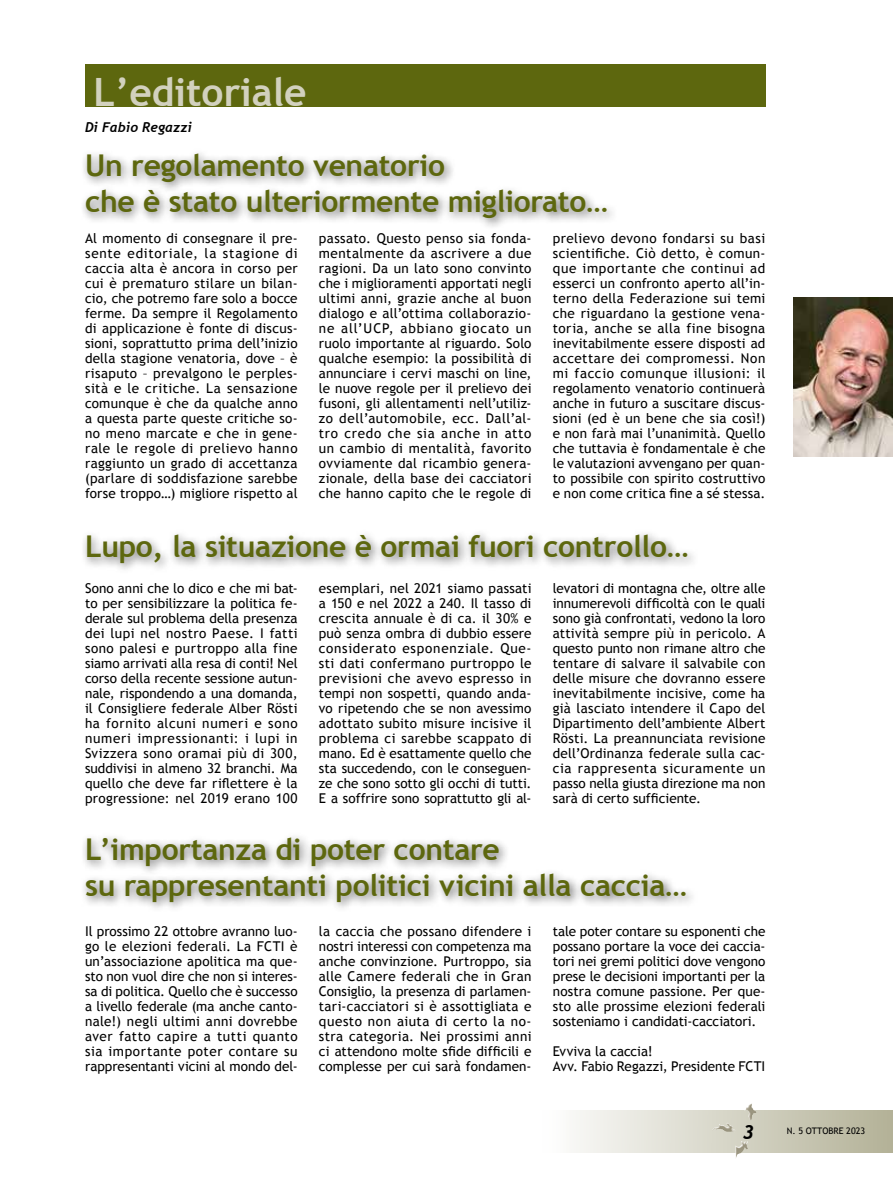
<style>
.page{position:relative;width:893px;height:1191px;background:#fff}
.page>*{position:absolute;margin:0;border:0;box-sizing:border-box;transform-origin:0 0}
.t1{font:700 39px "Trebuchet MS";color:#d2d1be}
.t2{font:700 30px/36px "Trebuchet MS";letter-spacing:-.01em;color:#5d670e}
.t3{font:italic 700 19.5px "Trebuchet";color:#000}
.t4{font:13.5px/15px "Trebuchet MS";letter-spacing:.005em;color:#000;text-align:justify}
.t5{font:italic 700 13.5px "Trebuchet";color:#000}
.t6{font:9px "Trebuchet MS";color:#000}
</style>
<div class="page">
<div style="left:85px;top:64px;width:680px;height:42px;background:#5d670e"></div>
<img style="left:794px;top:297px;width:99px;height:160px">
<div style="left:80px;top:148px;width:538px;height:82px;background:#000;opacity:.55"></div>
<div style="left:81px;top:529px;width:618px;height:46px;background:#000;opacity:.55"></div>
<div style="left:80px;top:832px;width:618px;height:82px;background:#000;opacity:.55"></div>
<div style="left:540px;top:1110px;width:353px;height:42px;background:linear-gradient(to right,#fefefe,#b2af95)"></div>
<img style="left:712px;top:1103px;width:44px;height:43px">
<h1 class="t1" style="left:94px;top:68px;width:215px">L’editoriale</h1>
<p class="t5" style="left:85px;top:119px;width:109px">Di Fabio Regazzi</p>
<h2 class="t2" style="left:85px;top:147px;width:525px">Un regolamento venatorio<br>che è stato ulteriormente migliorato…</h2>
<p class="t4" style="left:85px;top:231px;width:214px">Al momento di consegnare il pre&shy;sente editoriale, la stagione di caccia alta è ancora in corso per cui è prematuro stilare un bilan&shy;cio, che potremo fare solo a bocce ferme. Da sempre il Regolamento di applicazione è fonte di discus&shy;sioni, soprattutto prima dell’inizio della stagione venatoria, dove – è risaputo – prevalgono le perples&shy;sità e le critiche. La sensazione comunque è che da qualche anno a questa parte queste critiche so&shy;no meno marcate e che in gene&shy;rale le regole di prelievo hanno raggiunto un grado di accettanza (parlare di soddisfazione sarebbe forse troppo…) migliore rispetto al</p>
<p class="t4" style="left:319px;top:231px;width:214px">passato. Questo penso sia fonda&shy;mentalmente da ascrivere a due ragioni. Da un lato sono convinto che i miglioramenti apportati negli ultimi anni, grazie anche al buon dialogo e all’ottima collaborazio&shy;ne all’UCP, abbiano giocato un ruolo importante al riguardo. Solo qualche esempio: la possibilità di annunciare i cervi maschi on line, le nuove regole per il prelievo dei fusoni, gli allentamenti nell’utiliz&shy;zo dell’automobile, ecc. Dall’al&shy;tro credo che sia anche in atto un cambio di mentalità, favorito ovviamente dal ricambio genera&shy;zionale, della base dei cacciatori che hanno capito che le regole di</p>
<p class="t4" style="left:553px;top:231px;width:214px">prelievo devono fondarsi su basi scientifiche. Ciò detto, è comun&shy;que importante che continui ad esserci un confronto aperto all’in&shy;terno della Federazione sui temi che riguardano la gestione vena&shy;toria, anche se alla fine bisogna inevitabilmente essere disposti ad accettare dei compromessi. Non mi faccio comunque illusioni: il regolamento venatorio continuerà anche in futuro a suscitare discus&shy;sioni (ed è un bene che sia così!) e non farà mai l’unanimità. Quello che tuttavia è fondamentale è che le valutazioni avvengano per quan&shy;to possibile con spirito costruttivo e non come critica fine a sé stessa.</p>
<h2 class="t2" style="left:85px;top:529px;width:605px">Lupo, la situazione è ormai fuori controllo…</h2>
<p class="t4" style="left:85px;top:581px;width:214px">Sono anni che lo dico e che mi bat&shy;to per sensibilizzare la politica fe&shy;derale sul problema della presenza dei lupi nel nostro Paese. I fatti sono palesi e purtroppo alla fine siamo arrivati alla resa di conti! Nel corso della recente sessione autun&shy;nale, rispondendo a una domanda, il Consigliere federale Alber Rösti ha fornito alcuni numeri e sono numeri impressionanti: i lupi in Svizzera sono oramai più di 300, suddivisi in almeno 32 branchi. Ma quello che deve far riflettere è la progressione: nel 2019 erano 100</p>
<p class="t4" style="left:319px;top:581px;width:214px">esemplari, nel 2021 siamo passati a 150 e nel 2022 a 240. Il tasso di crescita annuale è di ca. il 30% e può senza ombra di dubbio essere considerato esponenziale. Que&shy;sti dati confermano purtroppo le previsioni che avevo espresso in tempi non sospetti, quando anda&shy;vo ripetendo che se non avessimo adottato subito misure incisive il problema ci sarebbe scappato di mano. Ed è esattamente quello che sta succedendo, con le conseguen&shy;ze che sono sotto gli occhi di tutti.<br>E a soffrire sono soprattutto gli al-</p>
<p class="t4" style="left:553px;top:581px;width:214px">levatori di montagna che, oltre alle innumerevoli difficoltà con le quali sono già confrontati, vedono la loro attività sempre più in pericolo. A questo punto non rimane altro che tentare di salvare il salvabile con delle misure che dovranno essere inevitabilmente incisive, come ha già lasciato intendere il Capo del Dipartimento dell’ambiente Albert Rösti. La preannunciata revisione dell’Ordinanza federale sulla cac&shy;cia rappresenta sicuramente un passo nella giusta direzione ma non sarà di certo sufficiente.</p>
<h2 class="t2" style="left:85px;top:831px;width:604px">L’importanza di poter contare<br>su rappresentanti politici vicini alla caccia…</h2>
<p class="t4" style="left:85px;top:923px;width:214px">Il prossimo 22 ottobre avranno luo&shy;go le elezioni federali. La FCTI è un’associazione apolitica ma que&shy;sto non vuol dire che non si interes&shy;sa di politica. Quello che è successo a livello federale (ma anche canto&shy;nale!) negli ultimi anni dovrebbe aver fatto capire a tutti quanto sia importante poter contare su rappresentanti vicini al mondo del-</p>
<p class="t4" style="left:319px;top:923px;width:214px">la caccia che possano difendere i nostri interessi con competenza ma anche convinzione. Purtroppo, sia alle Camere federali che in Gran Consiglio, la presenza di parlamen&shy;tari-cacciatori si è assottigliata e questo non aiuta di certo la no&shy;stra categoria. Nei prossimi anni ci attendono molte sfide difficili e complesse per cui sarà fondamen-</p>
<p class="t4" style="left:553px;top:923px;width:214px">tale poter contare su esponenti che possano portare la voce dei caccia&shy;tori nei gremi politici dove vengono prese le decisioni importanti per la nostra comune passione. Per que&shy;sto alle prossime elezioni federali sosteniamo i candidati-cacciatori.</p>
<p class="t4" style="left:553px;top:1043px;width:214px">Evviva la caccia!<br>Avv. Fabio Regazzi, Presidente FCTI</p>
<h3 class="t3" style="left:743px;top:1119px;width:13px">3</h3>
<p class="t6" style="left:787px;top:1125px;width:80px">N. 5 OTTOBRE 2023</p>
</div>
